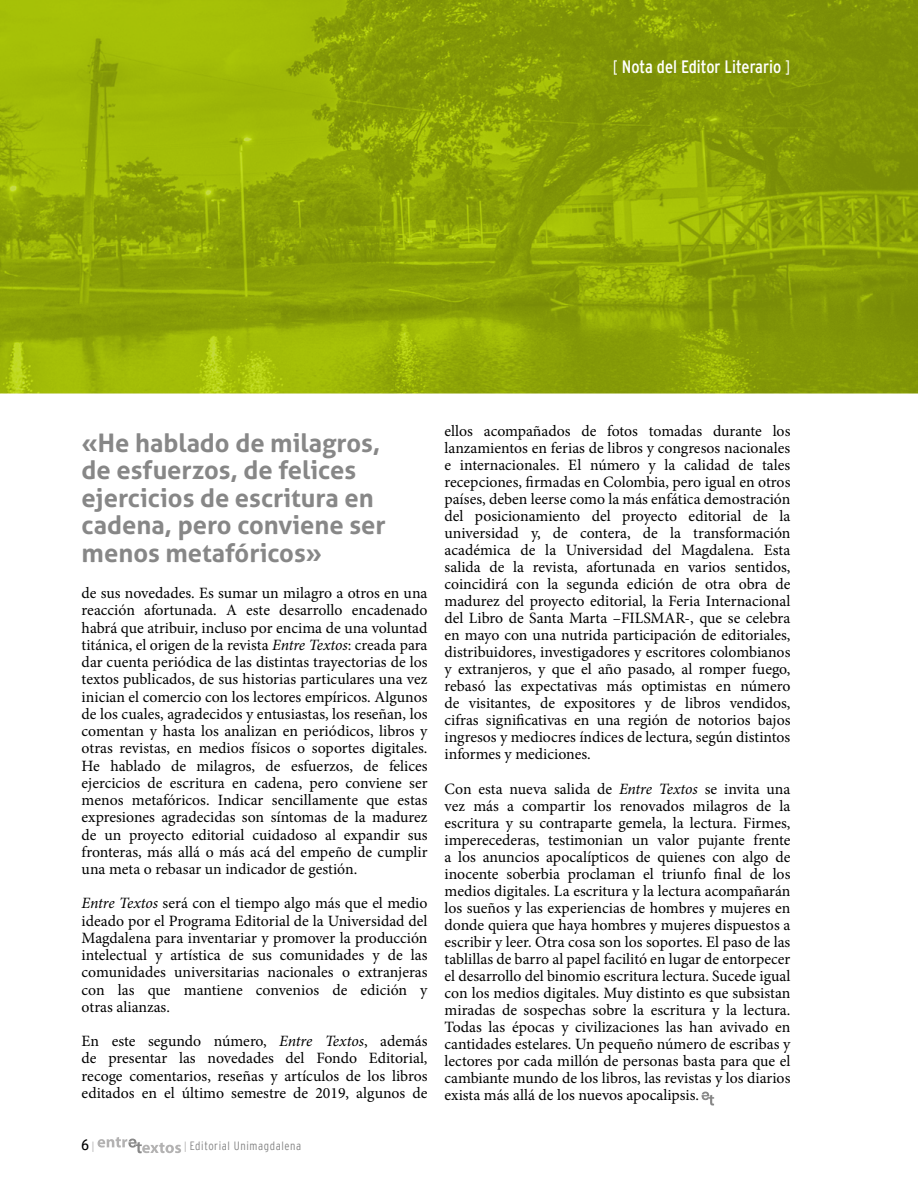
<style>
.page{position:relative;width:918px;height:1191px;background:#fff}
.page>*{position:absolute;margin:0;border:0;box-sizing:border-box;transform-origin:0 0}
.t1{font:700 25.5px/27.5px "Aller";color:#878787}
.t2{font:condensed 18px "Interstate";color:#fff}
.t3{font:15.75px/17px "Minion Pro";color:#000;text-align:justify}
.t4{font:15px "Interstate Cond Mono";color:#000}
.t5{font:300 condensed 12px "Interstate";letter-spacing:.05em;color:#878787}
.s1{font-weight:300}
.s2{font-style:italic}
.s3{font-family:"Interstate Mono Lgt";font-size:10.5px;color:#b3b2b2}
.s4{font-family:"Interstate Mono Lgt";font-weight:400;font-stretch:normal;font-size:10.5px;color:#b3b2b2}
</style>
<div class="page">
<svg style="left:98px;top:1137px;width:83px;height:16px"></svg>
<svg style="left:702px;top:1091px;width:12px;height:14px"></svg>
<img style="left:0;top:0;width:918px;height:393px">
<p class="t2" style="left:567px;top:57px;width:179px"><span class="s1">[</span> Nota del Editor Literario <span class="s1">]</span></p>
<p class="t2" style="left:613px;top:57px;width:179px"><span class="s1">[</span> Nota del Editor Literario <span class="s1">]</span></p>
<h1 class="t1" style="left:82px;top:428px;width:306px">«He hablado de milagros, de esfuerzos, de felices ejercicios de escritura en cadena, pero conviene ser menos metafóricos»</h1>
<p class="t3" style="left:82px;top:584px;width:347px">de sus novedades. Es sumar un milagro a otros en una reacción afortunada. A este desarrollo encadenado habrá que atribuir, incluso por encima de una voluntad titánica, el origen de la revista <span class="s2">Entre Textos</span>: creada para dar cuenta periódica de las distintas trayectorias de los textos publicados, de sus historias particulares una vez inician el comercio con los lectores empíricos. Algunos de los cuales, agradecidos y entusiastas, los reseñan, los comentan y hasta los analizan en periódicos, libros y otras revistas, en medios físicos o soportes digitales.<br>He hablado de milagros, de esfuerzos, de felices ejercicios de escritura en cadena, pero conviene ser menos metafóricos. Indicar sencillamente que estas expresiones agradecidas son síntomas de la madurez de un proyecto editorial cuidadoso al expandir sus fronteras, más allá o más acá del empeño de cumplir una meta o rebasar un indicador de gestión.</p>
<p class="t3" style="left:82px;top:894px;width:347px"><span class="s2">Entre Textos</span> será con el tiempo algo más que el medio ideado por el Programa Editorial de la Universidad del Magdalena para inventariar y promover la producción intelectual y artística de sus comunidades y de las comunidades universitarias nacionales o extranjeras con las que mantiene convenios de edición y otras alianzas.</p>
<p class="t3" style="left:82px;top:1032px;width:347px">En este segundo número, <span class="s2">Entre Textos</span>, además de presentar las novedades del Fondo Editorial, recoge comentarios, reseñas y artículos de los libros editados en el último semestre de 2019, algunos de</p>
<p class="t4" style="left:81px;top:1136px;width:15px">6<span class="s3">|</span></p>
<p class="t5" style="left:184px;top:1139px;width:119px"><span class="s4">|</span> Editorial Unimagdalena</p>
<p class="t3" style="left:445px;top:423px;width:347px">ellos acompañados de fotos tomadas durante los lanzamientos en ferias de libros y congresos nacionales e internacionales. El número y la calidad de tales recepciones, firmadas en Colombia, pero igual en otros países, deben leerse como la más enfática demostración del posicionamiento del proyecto editorial de la universidad y, de contera, de la transformación académica de la Universidad del Magdalena. Esta salida de la revista, afortunada en varios sentidos, coincidirá con la segunda edición de otra obra de madurez del proyecto editorial, la Feria Internacional del Libro de Santa Marta –FILSMAR-, que se celebra en mayo con una nutrida participación de editoriales, distribuidores, investigadores y escritores colombianos y extranjeros, y que el año pasado, al romper fuego, rebasó las expectativas más optimistas en número de visitantes, de expositores y de libros vendidos, cifras significativas en una región de notorios bajos ingresos y mediocres índices de lectura, según distintos informes y mediciones.</p>
<p class="t3" style="left:445px;top:780px;width:347px">Con esta nueva salida de <span class="s2">Entre Textos</span> se invita una vez más a compartir los renovados milagros de la escritura y su contraparte gemela, la lectura. Firmes, imperecederas, testimonian un valor pujante frente a los anuncios apocalípticos de quienes con algo de inocente soberbia proclaman el triunfo final de los medios digitales. La escritura y la lectura acompañarán los sueños y las experiencias de hombres y mujeres en donde quiera que haya hombres y mujeres dispuestos a escribir y leer. Otra cosa son los soportes. El paso de las tablillas de barro al papel facilitó en lugar de entorpecer el desarrollo del binomio escritura lectura. Sucede igual con los medios digitales. Muy distinto es que subsistan miradas de sospechas sobre la escritura y la lectura.<br>Todas las épocas y civilizaciones las han avivado en cantidades estelares. Un pequeño número de escribas y lectores por cada millón de personas basta para que el cambiante mundo de los libros, las revistas y los diarios exista más allá de los nuevos apocalipsis.</p>
</div>
